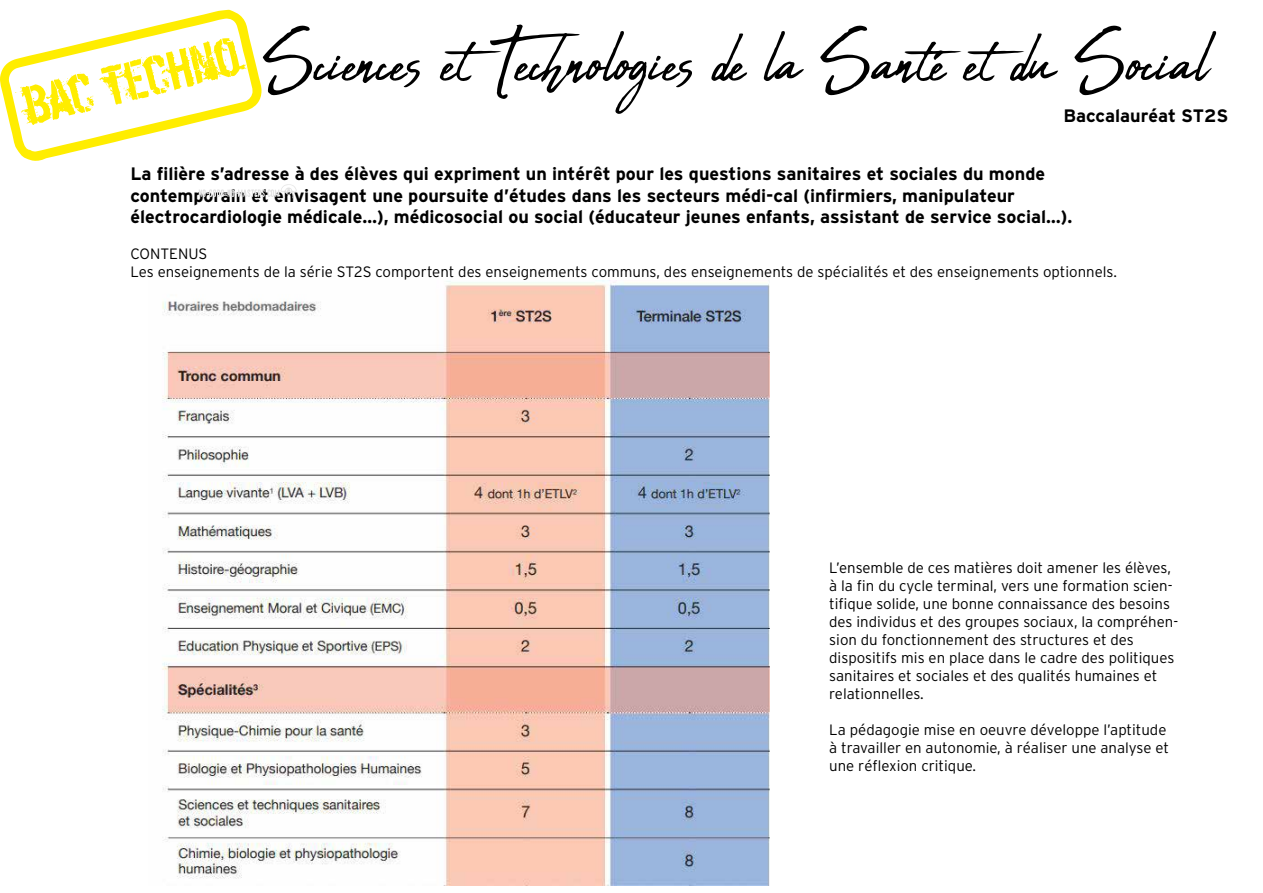
<style>
.page{position:relative;width:1263px;height:893px;background:#fff}
.page>*{position:absolute;margin:0;border:0;box-sizing:border-box;transform-origin:0 0}
.t1{font:90px "Abuget";color:#000}
.t2{font:60.6px "Dirty Ego";color:#ffed00;scale:1.14 1}
.t3{font:700 18px/21.6px "Interstate";color:#000}
.t4{font:300 15px/18px "Interstate";color:#000}
</style>
<div class="page">
<img style="left:162px;top:281px;width:608px;height:604px">
<svg style="left:0;top:10px;width:262px;height:151px"></svg>
<svg style="left:199px;top:184px;width:98px;height:14px"></svg>
<h2 class="t2" style="left:18px;top:77px;width:194px;rotate:-14deg">bac techno</h2>
<h1 class="t1" style="left:263px;top:11px;width:947px">Sciences et Technologies de la Santé et du Social</h1>
<p class="t3" style="left:1063px;top:105px;width:166px">Baccalauréat ST2S</p>
<p class="t3" style="left:130px;top:163px;width:943px">La filière s’adresse à des élèves qui expriment un intérêt pour les questions sanitaires et sociales du monde contemporain et envisagent une poursuite d’études dans les secteurs médi-cal (infirmiers, manipulateur électrocardiologie médicale…), médicosocial ou social (éducateur jeunes enfants, assistant de service social…).</p>
<p class="t4" style="left:130px;top:244px;width:988px">CONTENUS<br>Les enseignements de la série ST2S comportent des enseignements communs, des enseignements de spécialités et des enseignements optionnels.</p>
<p class="t4" style="left:829px;top:559px;width:350px">L’ensemble de ces matières doit amener les élèves, à la fin du cycle terminal, vers une formation scien&shy;tifique solide, une bonne connaissance des besoins des individus et des groupes sociaux, la compréhen&shy;sion du fonctionnement des structures et des dispositifs mis en place dans le cadre des politiques sanitaires et sociales et des qualités humaines et relationnelles.</p>
<p class="t4" style="left:829px;top:721px;width:341px">La pédagogie mise en oeuvre développe l’aptitude à travailler en autonomie, à réaliser une analyse et une réflexion critique.</p>
</div>
